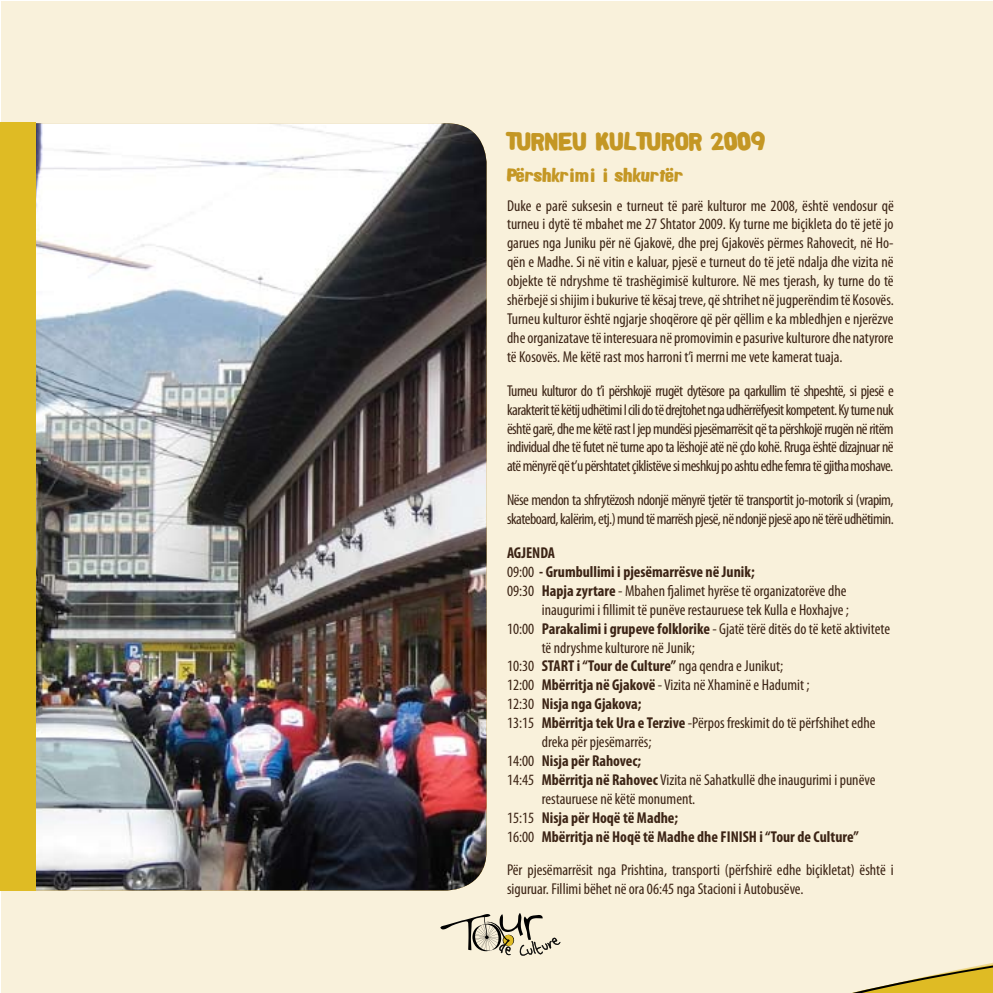
<style>
.page{position:relative;width:993px;height:993px;background:#fff}
.page>*{position:absolute;margin:0;border:0;box-sizing:border-box;transform-origin:0 0}
.t1{font:24.5px "Alpha Fridge Magnets";color:#c49724}
.t2{font:17.5px "Alpha Fridge Magnets";color:#c49724}
.t3{font:condensed 15.75px/18.9px "Myriad Pro";color:#3c2415;text-align:justify}
.t4{font:700 condensed 15.75px "Myriad Pro";color:#3c2415}
.t5{font:condensed 15.75px/18.9px "Myriad Pro";letter-spacing:-.03em;color:#3c2415}
.s1{font-weight:400}
.s2{font-weight:700}
</style>
<div class="page">
<div style="left:1px;top:1px;width:991px;height:991px;background:#f9f1db"></div>
<svg style="left:440px;top:913px;width:120px;height:42px"></svg>
<svg style="left:856px;top:843px;width:137px;height:149px"></svg>
<img style="left:35px;top:123px;width:451px;height:767px">
<div style="left:0;top:122px;width:35px;height:768px;background:#dfbb24"></div>
<h1 class="t1" style="left:507px;top:124px;width:260px">TURNEU KULTUROR 2009</h1>
<p class="t2" style="left:507px;top:163px;width:177px">Përshkrimi i shkurtër</p>
<p class="t3" style="left:507px;top:196px;width:388px">Duke e parë suksesin e turneut të parë kulturor me 2008, është vendosur që turneu i dytë të mbahet me 27 Shtator 2009. Ky turne me biçikleta do të jetë jo garues nga Juniku për në Gjakovë, dhe prej Gjakovës përmes Rahovecit, në Ho&shy;qën e Madhe. Si në vitin e kaluar, pjesë e turneut do të jetë ndalja dhe vizita në objekte të ndryshme të trashëgimisë kulturore. Në mes tjerash, ky turne do të shërbejë si shijim i bukurive të kësaj treve, që shtrihet në jugperëndim të Kosovës.<br>Turneu kulturor është ngjarje shoqërore që për qëllim e ka mbledhjen e njerëzve dhe organizatave të interesuara në promovimin e pasurive kulturore dhe natyrore të Kosovës. Me këtë rast mos harroni t’i merrni me vete kamerat tuaja.</p>
<p class="t3" style="left:507px;top:381px;width:388px">Turneu kulturor do t’i përshkojë rrugët dytësore pa qarkullim të shpeshtë, si pjesë e karakterit të këtij udhëtimi I cili do të drejtohet nga udhërrëfyesit kompetent. Ky turne nuk është garë, dhe me këtë rast I jep mundësi pjesëmarrësit që ta përshkojë rrugën në ritëm individual dhe të futet në turne apo ta lëshojë atë në çdo kohë. Rruga është dizajnuar në atë mënyrë që t’u përshtatet çiklistëve si meshkuj po ashtu edhe femra të gjitha moshave.</p>
<p class="t5" style="left:507px;top:490px;width:388px">Nëse mendon ta shfrytëzosh ndonjë mënyrë tjetër të transportit jo-motorik si (vrapim, skateboard, kalërim, etj.) mund të marrësh pjesë, në ndonjë pjesë apo në tërë udhëtimin.</p>
<p class="t4" style="left:507px;top:542px;width:50px">AGJENDA</p>
<p class="t4" style="left:507px;top:561px;width:249px"><span class="s1">09:00</span> - Grumbullimi i pjesëmarrësve në Junik;</p>
<p class="t3" style="left:507px;top:580px;width:341px">09:30 <span class="s2">Hapja zyrtare</span> - Mbahen fjalimet hyrëse të organizatorëve dhe</p>
<p class="t3" style="left:541px;top:599px;width:308px">inaugurimi i fillimit të punëve restauruese tek Kulla e Hoxhajve ;</p>
<p class="t3" style="left:507px;top:618px;width:384px">10:00 <span class="s2">Parakalimi i grupeve folklorike</span> - Gjatë tërë ditës do të ketë aktivitete</p>
<p class="t3" style="left:541px;top:637px;width:155px">të ndryshme kulturore në Junik;</p>
<p class="t3" style="left:507px;top:656px;width:277px">10:30 <span class="s2">START i “Tour de Culture”</span> nga qendra e Junikut;</p>
<p class="t3" style="left:507px;top:675px;width:304px">12:00 <span class="s2">Mbërritja në Gjakovë</span> - Vizita në Xhaminë e Hadumit ;</p>
<p class="t4" style="left:507px;top:694px;width:136px"><span class="s1">12:30</span> Nisja nga Gjakova;</p>
<p class="t3" style="left:507px;top:713px;width:370px">13:15 <span class="s2">Mbërritja tek Ura e Terzive</span> -Përpos freskimit do të përfshihet edhe</p>
<p class="t3" style="left:541px;top:732px;width:111px">dreka për pjesëmarrës;</p>
<p class="t4" style="left:507px;top:750px;width:136px"><span class="s1">14:00</span> Nisja për Rahovec;</p>
<p class="t3" style="left:507px;top:769px;width:370px">14:45 <span class="s2">Mbërritja në Rahovec</span> Vizita në Sahatkullë dhe inaugurimi i punëve</p>
<p class="t3" style="left:541px;top:788px;width:155px">restauruese në këtë monument.</p>
<p class="t4" style="left:507px;top:807px;width:173px"><span class="s1">15:15</span> Nisja për Hoqë të Madhe;</p>
<p class="t4" style="left:507px;top:826px;width:353px"><span class="s1">16:00</span> Mbërritja në Hoqë të Madhe dhe FINISH i “Tour de Culture”</p>
<p class="t3" style="left:507px;top:860px;width:388px">Për pjesëmarrësit nga Prishtina, transporti (përfshirë edhe biçikletat) është i siguruar. Fillimi bëhet në ora 06:45 nga Stacioni i Autobusëve.</p>
</div>
